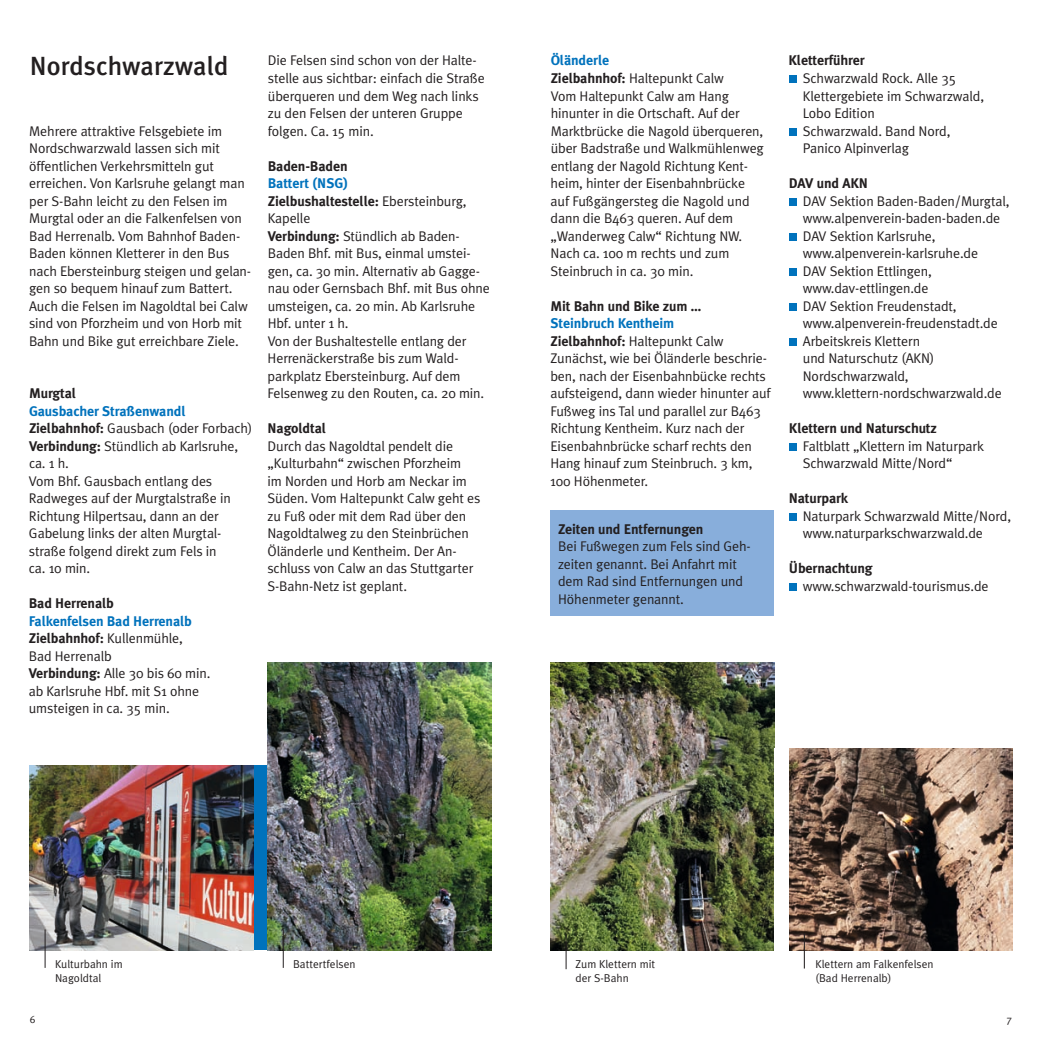
<style>
.page{position:relative;width:1042px;height:1042px;background:#fff}
.page>*{position:absolute;margin:0;border:0;box-sizing:border-box;transform-origin:0 0}
.t1{font:500 26.25px "Meta Plus";color:#231f20}
.t2{font:14px/17.5px "Meta Plus Normal";letter-spacing:-.01em;color:#231f20}
.t3{font:700 14px/17.5px "Meta Plus";letter-spacing:-.01em;color:#231f20}
.t4{font:700 14px/17.5px "Meta Plus";letter-spacing:-.01em;color:#0072bc}
.t5{font:11.38px/13.7px "Meta Plus Normal";color:#231f20}
.t6{font:10.5px "Meta Plus Normal";color:#231f20}
.s1{font-family:"Meta Plus";font-weight:700}
.s2{color:#231f20}
.s3{font-family:"Meta Plus Normal";font-weight:400;color:#231f20}
.s4{color:#0072bc}
.s5{font-family:"Meta Plus Normal";font-weight:400}
</style>
<div class="page">
<img style="left:789px;top:748px;width:223px;height:202px">
<div style="left:253px;top:765px;width:15px;height:185px;background:#0072bc"></div>
<img style="left:30px;top:765px;width:223px;height:185px">
<img style="left:551px;top:663px;width:223px;height:287px">
<hr style="left:566px;top:933px;width:1px;height:36px;background:#231f20">
<hr style="left:804px;top:933px;width:1px;height:35px;background:#231f20">
<hr style="left:45px;top:929px;width:1px;height:39px;background:#231f20">
<div style="left:789px;top:76px;width:7px;height:7px;background:#0072bc"></div>
<div style="left:789px;top:128px;width:7px;height:7px;background:#0072bc"></div>
<div style="left:789px;top:198px;width:7px;height:7px;background:#0072bc"></div>
<div style="left:789px;top:233px;width:7px;height:7px;background:#0072bc"></div>
<div style="left:789px;top:268px;width:7px;height:7px;background:#0072bc"></div>
<div style="left:789px;top:303px;width:7px;height:7px;background:#0072bc"></div>
<div style="left:789px;top:338px;width:7px;height:7px;background:#0072bc"></div>
<div style="left:789px;top:443px;width:7px;height:7px;background:#0072bc"></div>
<div style="left:789px;top:513px;width:7px;height:7px;background:#0072bc"></div>
<div style="left:789px;top:583px;width:7px;height:7px;background:#0072bc"></div>
<img style="left:268px;top:662px;width:223px;height:288px">
<hr style="left:283px;top:929px;width:1px;height:39px;background:#231f20">
<div style="left:551px;top:511px;width:223px;height:105px;background:#88aedb"></div>
<h1 class="t1" style="left:30px;top:51px;width:200px">Nordschwarzwald</h1>
<p class="t2" style="left:29px;top:122px;width:224px">Mehrere attraktive Felsgebiete im Nordschwarzwald lassen sich mit öffentlichen Verkehrsmitteln gut erreichen. Von Karlsruhe gelangt man per S-Bahn leicht zu den Felsen im Murgtal oder an die Falkenfelsen von Bad Herrenalb. Vom Bahnhof Baden-Baden können Kletterer in den Bus nach Ebersteinburg steigen und gelan&shy;gen so bequem hinauf zum Battert.<br>Auch die Felsen im Nagoldtal bei Calw sind von Pforzheim und von Horb mit Bahn und Bike gut erreichbare Ziele.</p>
<p class="t3" style="left:29px;top:384px;width:49px">Murgtal</p>
<p class="t4" style="left:29px;top:402px;width:158px">Gausbacher Straßenwandl</p>
<p class="t2" style="left:29px;top:419px;width:225px"><span class="s1">Zielbahnhof:</span> Gausbach (oder Forbach)<br><span class="s1">Verbindung:</span> Stündlich ab Karlsruhe, ca. 1 h.<br>Vom Bhf. Gausbach entlang des<br>Radweges auf der Murgtalstraße in<br>Richtung Hilpertsau, dann an der<br>Gabelung links der alten Murgtal&shy;straße folgend direkt zum Fels in<br>ca. 10 min.</p>
<p class="t3" style="left:29px;top:594px;width:87px">Bad Herrenalb</p>
<p class="t4" style="left:29px;top:612px;width:165px">Falkenfelsen Bad Herrenalb<br><span class="s2">Zielbahnhof:</span> <span class="s3">Kullenmühle,</span></p>
<p class="t2" style="left:29px;top:647px;width:183px">Bad Herrenalb<br><span class="s1">Verbindung:</span> Alle 30 bis 60 min. ab Karlsruhe Hbf. mit S1 ohne umsteigen in ca. 35 min.</p>
<p class="t2" style="left:268px;top:52px;width:218px">Die Felsen sind schon von der Halte&shy;stelle aus sichtbar: einfach die Straße überqueren und dem Weg nach links zu den Felsen der unteren Gruppe folgen. Ca. 15 min.</p>
<p class="t3" style="left:268px;top:157px;width:81px">Baden-Baden</p>
<p class="t3" style="left:268px;top:174px;width:200px"><span class="s4">Battert (NSG)<br></span>Zielbushaltestelle: <span class="s5">Ebersteinburg,</span></p>
<p class="t2" style="left:268px;top:209px;width:224px">Kapelle<br><span class="s1">Verbindung:</span> Stündlich ab Baden-<br>Baden Bhf. mit Bus, einmal umstei&shy;gen, ca. 30 min. Alternativ ab Gagge&shy;nau oder Gernsbach Bhf. mit Bus ohne umsteigen, ca. 20 min. Ab Karlsruhe<br>Hbf. unter 1 h.<br>Von der Bushaltestelle entlang der<br>Herrenäckerstraße bis zum Wald&shy;parkplatz Ebersteinburg. Auf dem<br>Felsenweg zu den Routen, ca. 20 min.</p>
<p class="t3" style="left:268px;top:419px;width:60px">Nagoldtal</p>
<p class="t2" style="left:267px;top:437px;width:214px">Durch das Nagoldtal pendelt die „Kulturbahn“ zwischen Pforzheim<br>im Norden und Horb am Neckar im<br>Süden. Vom Haltepunkt Calw geht es zu Fuß oder mit dem Rad über den<br>Nagoldtalweg zu den Steinbrüchen<br>Öländerle und Kentheim. Der An&shy;schluss von Calw an das Stuttgarter<br>S-Bahn-Netz ist geplant.</p>
<p class="t4" style="left:551px;top:52px;width:60px">Öländerle</p>
<p class="t2" style="left:550px;top:69px;width:215px"><span class="s1">Zielbahnhof:</span> Haltepunkt Calw<br>Vom Haltepunkt Calw am Hang hinunter in die Ortschaft. Auf der<br>Marktbrücke die Nagold überqueren, über Badstraße und Walkmühlenweg entlang der Nagold Richtung Kent&shy;heim, hinter der Eisenbahnbrücke auf Fußgängersteg die Nagold und dann die B463 queren. Auf dem „Wanderweg Calw“ Richtung NW.<br>Nach ca. 100 m rechts und zum<br>Steinbruch in ca. 30 min.</p>
<p class="t3" style="left:550px;top:297px;width:152px">Mit Bahn und Bike zum …</p>
<p class="t4" style="left:550px;top:314px;width:125px">Steinbruch Kentheim</p>
<p class="t2" style="left:550px;top:332px;width:222px"><span class="s1">Zielbahnhof:</span> Haltepunkt Calw Zunächst, wie bei Öländerle beschrie&shy;ben, nach der Eisenbahnbücke rechts aufsteigend, dann wieder hinunter auf Fußweg ins Tal und parallel zur B463<br>Richtung Kentheim. Kurz nach der Eisenbahnbrücke scharf rechts den Hang hinauf zum Steinbruch. 3 km, 100 Höhenmeter.</p>
<p class="t3" style="left:558px;top:520px;width:147px">Zeiten und Entfernungen</p>
<p class="t2" style="left:558px;top:537px;width:194px">Bei Fußwegen zum Fels sind Geh&shy;zeiten genannt. Bei Anfahrt mit dem Rad sind Entfernungen und<br>Höhenmeter genannt.</p>
<p class="t3" style="left:788px;top:52px;width:78px">Kletterführer</p>
<p class="t2" style="left:803px;top:69px;width:183px">Schwarzwald Rock. Alle 35<br>Klettergebiete im Schwarzwald,<br>Lobo Edition<br>Schwarzwald. Band Nord,<br>Panico Alpinverlag</p>
<p class="t3" style="left:789px;top:174px;width:80px">DAV und AKN</p>
<p class="t2" style="left:803px;top:192px;width:208px">DAV Sektion Baden-Baden/Murgtal, www.alpenverein-baden-baden.de<br>DAV Sektion Karlsruhe, www.alpenverein-karlsruhe.de<br>DAV Sektion Ettlingen, www.dav-ettlingen.de<br>DAV Sektion Freudenstadt, www.alpenverein-freudenstadt.de<br>Arbeitskreis Klettern<br>und Naturschutz (AKN)<br>Nordschwarzwald, www.klettern-nordschwarzwald.de</p>
<p class="t3" style="left:789px;top:419px;width:149px">Klettern und Naturschutz</p>
<p class="t2" style="left:803px;top:437px;width:183px">Faltblatt „Klettern im Naturpark<br>Schwarzwald Mitte/Nord“</p>
<p class="t3" style="left:789px;top:489px;width:61px">Naturpark</p>
<p class="t2" style="left:803px;top:507px;width:210px">Naturpark Schwarzwald Mitte/Nord, www.naturparkschwarzwald.de</p>
<p class="t3" style="left:789px;top:559px;width:85px">Übernachtung</p>
<p class="t2" style="left:803px;top:577px;width:187px">www.schwarzwald-tourismus.de</p>
<p class="t5" style="left:55px;top:957px;width:69px">Kulturbahn im<br>Nagoldtal</p>
<p class="t5" style="left:293px;top:957px;width:64px">Battertfelsen</p>
<p class="t5" style="left:575px;top:957px;width:81px">Zum Klettern mit der S-Bahn</p>
<p class="t5" style="left:815px;top:957px;width:119px">Klettern am Falkenfelsen (Bad Herrenalb)</p>
<p class="t6" style="left:30px;top:1013px;width:7px">6</p>
<p class="t6" style="left:1006px;top:1013px;width:7px">7</p>
</div>
